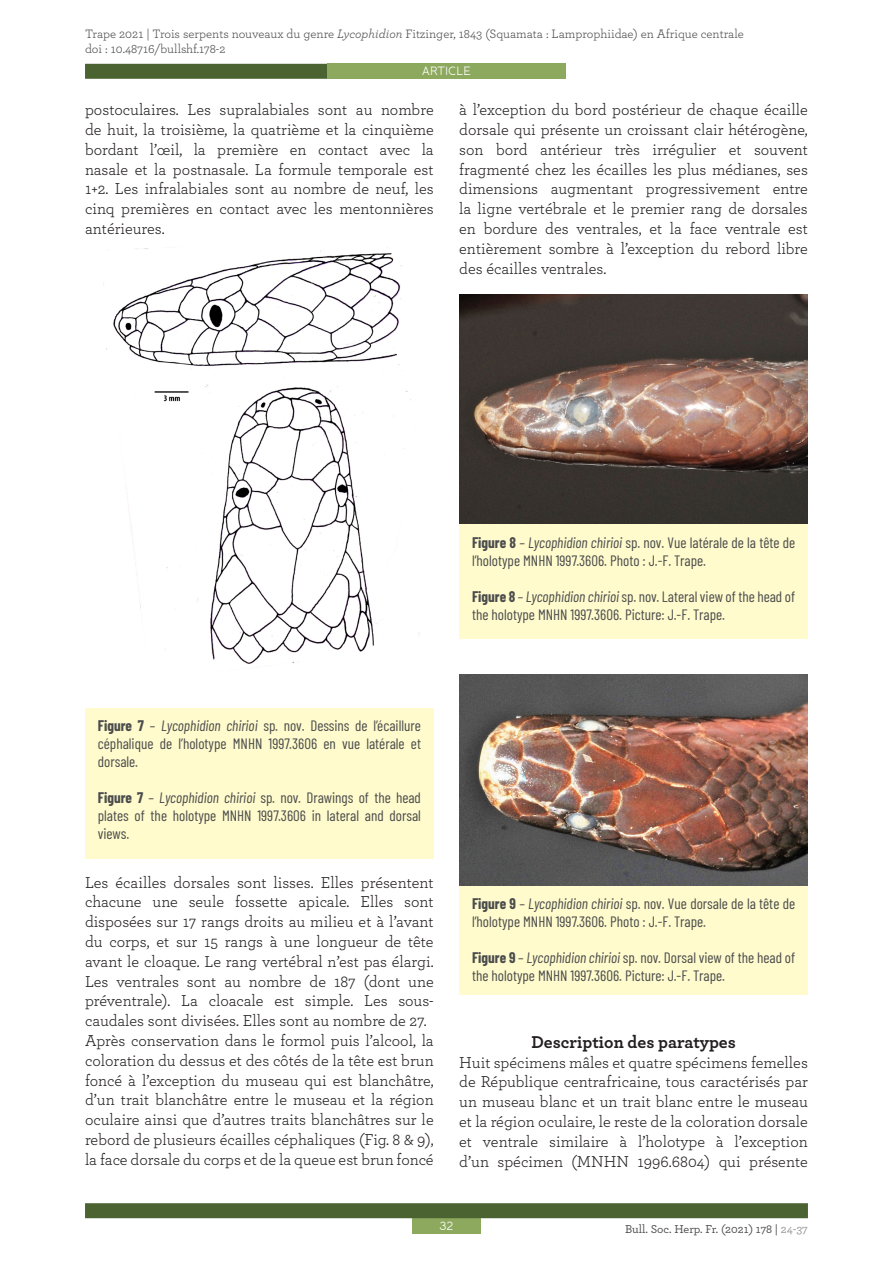
<style>
.page{position:relative;width:893px;height:1263px;background:#fff}
.page>*{position:absolute;margin:0;border:0;box-sizing:border-box;transform-origin:0 0}
.Article_-_Sous-Titre{font:700 18px "Archer";color:#231f20}
.Article_-_Texte{font:16.5px/19.8px "Archer";color:#231f20;text-align:justify}
.Légende_-_fr{font:15px/18px "Barlow Condensed";color:#4b4c4d}
.t1{font:12.75px/15px "Archer";color:#4b4c4d}
.t2{font:500 12px "Archer";color:#4b4c4d}
.t3{font:12px "Banda";letter-spacing:-.01em;color:#fff}
.s1{font-style:italic}
.s2{font-weight:700}
.s3{color:#939598}
</style>
<div class="page">
<div style="left:412px;top:1218px;width:68px;height:15px;background:#8da95e"></div>
<div style="left:85px;top:1203px;width:723px;height:15px;background:#4a6331"></div>
<div style="left:85px;top:64px;width:457px;height:15px;background:#4a6331"></div>
<div style="left:327px;top:64px;width:239px;height:15px;background:#8da95e"></div>
<div style="left:85px;top:708px;width:349px;height:150px;background:#fffbcc"></div>
<img style="left:103px;top:247px;width:317px;height:417px">
<div style="left:459px;top:885px;width:349px;height:110px;background:#fffbcc"></div>
<div style="left:459px;top:524px;width:349px;height:115px;background:#fffbcc"></div>
<img style="left:459px;top:295px;width:349px;height:229px">
<img style="left:459px;top:674px;width:349px;height:211px">
<p class="t1" style="left:85px;top:26px;width:660px">Trape 2021 | Trois serpents nouveaux du genre <span class="s1">Lycophidion</span> Fitzinger, 1843 (Squamata : Lamprophiidae) en Afrique centrale doi : 10.48716/bullshf.178-2</p>
<p class="t3" style="left:422px;top:64px;width:51px">ARTICLE</p>
<p class="Article_-_Texte" style="left:85px;top:99px;width:350px">postoculaires. Les supralabiales sont au nombre de huit, la troisième, la quatrième et la cinquième bordant l’œil, la première en contact avec la nasale et la postnasale. La formule temporale est 1+2. Les infralabiales sont au nombre de neuf, les cinq premières en contact avec les mentonnières antérieures.</p>
<p class="Article_-_Texte" style="left:459px;top:99px;width:350px">à l’exception du bord postérieur de chaque écaille dorsale qui présente un croissant clair hétérogène, son bord antérieur très irrégulier et souvent fragmenté chez les écailles les plus médianes, ses dimensions augmentant progressivement entre la ligne vertébrale et le premier rang de dorsales en bordure des ventrales, et la face ventrale est entièrement sombre à l’exception du rebord libre des écailles ventrales.</p>
<p class="Légende_-_fr" style="left:472px;top:532px;width:325px"><span class="s2">Figure 8</span> – <span class="s1">Lycophidion chirioi</span> sp. nov. Vue latérale de la tête de l’holotype MNHN 1997.3606. Photo : J.-F. Trape.</p>
<p class="Légende_-_fr" style="left:472px;top:586px;width:325px"><span class="s2">Figure 8</span> – <span class="s1">Lycophidion chirioi</span> sp. nov. Lateral view of the head of the holotype MNHN 1997.3606. Picture: J.-F. Trape.</p>
<p class="Légende_-_fr" style="left:98px;top:715px;width:325px;text-align:justify"><span class="s2">Figure 7</span> – <span class="s1">Lycophidion chirioi</span> sp. nov. Dessins de l’écaillure céphalique de l’holotype MNHN 1997.3606 en vue latérale et dorsale.</p>
<p class="Légende_-_fr" style="left:98px;top:787px;width:325px;text-align:justify"><span class="s2">Figure 7</span> – <span class="s1">Lycophidion chirioi</span> sp. nov. Drawings of the head plates of the holotype MNHN 1997.3606 in lateral and dorsal views.</p>
<p class="Article_-_Texte" style="left:85px;top:871px;width:350px">Les écailles dorsales sont lisses. Elles présentent chacune une seule fossette apicale. Elles sont disposées sur 17 rangs droits au milieu et à l’avant du corps, et sur 15 rangs à une longueur de tête avant le cloaque. Le rang vertébral n’est pas élargi.<br>Les ventrales sont au nombre de 187 (dont une préventrale). La cloacale est simple. Les sous&shy;caudales sont divisées. Elles sont au nombre de 27.</p>
<p class="Article_-_Texte" style="left:85px;top:1030px;width:350px">Après conservation dans le formol puis l’alcool, la coloration du dessus et des côtés de la tête est brun foncé à l’exception du museau qui est blanchâtre, d’un trait blanchâtre entre le museau et la région oculaire ainsi que d’autres traits blanchâtres sur le rebord de plusieurs écailles céphaliques (Fig. 8 &amp; 9), la face dorsale du corps et de la queue est brun foncé</p>
<p class="Légende_-_fr" style="left:472px;top:893px;width:325px"><span class="s2">Figure 9</span> – <span class="s1">Lycophidion chirioi</span> sp. nov. Vue dorsale de la tête de l’holotype MNHN 1997.3606. Photo : J.-F. Trape.</p>
<p class="Légende_-_fr" style="left:472px;top:947px;width:325px"><span class="s2">Figure 9</span> – <span class="s1">Lycophidion chirioi</span> sp. nov. Dorsal view of the head of the holotype MNHN 1997.3606. Picture: J.-F. Trape.</p>
<p class="Article_-_Sous-Titre" style="left:531px;top:1027px;width:206px">Description des paratypes</p>
<p class="Article_-_Texte" style="left:459px;top:1051px;width:350px">Huit spécimens mâles et quatre spécimens femelles de République centrafricaine, tous caractérisés par un museau blanc et un trait blanc entre le museau et la région oculaire, le reste de la coloration dorsale et ventrale similaire à l’holotype à l’exception d’un spécimen (MNHN 1996.6804) qui présente</p>
<p class="t3" style="left:440px;top:1218px;width:15px">32</p>
<p class="t2" style="left:625px;top:1220px;width:184px">Bull. Soc. Herp. Fr. (2021) 178 | <span class="s3">24-37</span></p>
</div>
